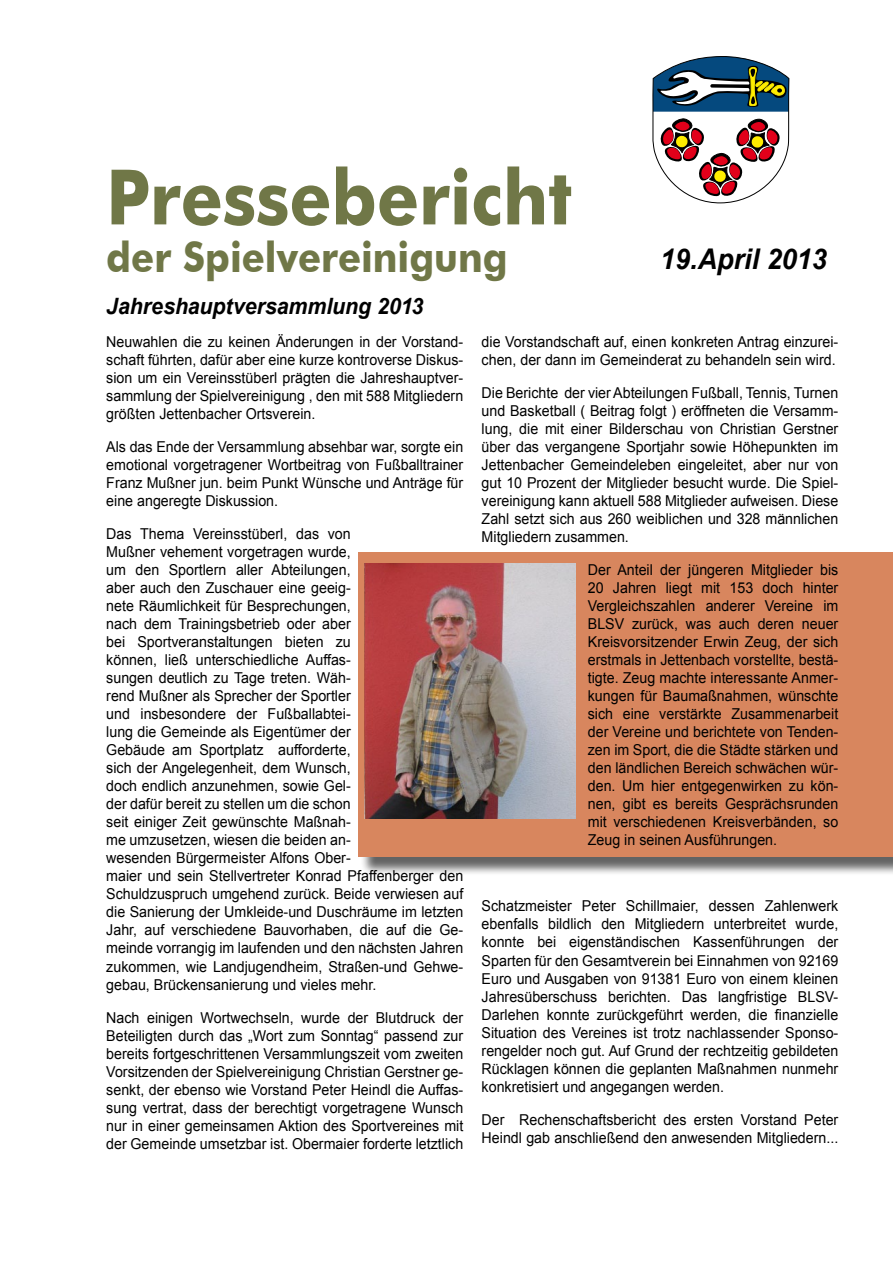
<style>
.page{position:relative;width:893px;height:1263px;background:#fff}
.page>*{position:absolute;margin:0;border:0;box-sizing:border-box;transform-origin:0 0}
.t1{font:700 76.5px "Futura BT";color:#707747;scale:.9 1}
.t2{font:700 42px "Futura BT";color:#707747;scale:.9 1}
.t3{font:italic 700 28.5px "Arial";color:#000;scale:.95 1}
.t4{font:italic 700 22.5px "Arial";letter-spacing:-.005em;color:#000;scale:.95 1}
.t5{font:15px/18px "Arial";color:#000;text-align:justify;scale:.95 1}
</style>
<div class="page">
<div style="left:360px;top:555px;width:533px;height:320px;background:#000;opacity:.75"></div>
<div style="left:358px;top:552px;width:535px;height:305px;background:#d8865e"></div>
<svg style="left:652px;top:56px;width:138px;height:148px"></svg>
<img style="left:365px;top:563px;width:210px;height:256px">
<h1 class="t1" style="left:106px;top:151px;width:519px">Pressebericht</h1>
<h2 class="t2" style="left:106px;top:232px;width:448px">der Spielvereinigung</h2>
<h3 class="t4" style="left:106px;top:291px;width:335px">Jahreshauptversammlung 2013</h3>
<p class="t5" style="left:106px;top:333px;width:377px">Neuwahlen die zu keinen Änderungen in der Vorstand&shy;schaft führten, dafür aber eine kurze kontroverse Diskus&shy;sion um ein Vereinsstüberl prägten die Jahreshauptver&shy;sammlung der Spielvereinigung , den mit 588 Mitgliedern größten Jettenbacher Ortsverein.</p>
<p class="t5" style="left:106px;top:438px;width:377px">Als das Ende der Versammlung absehbar war, sorgte ein emotional vorgetragener Wortbeitrag von Fußballtrainer Franz Mußner jun. beim Punkt Wünsche und Anträge für eine angeregte Diskussion.</p>
<p class="t5" style="left:106px;top:525px;width:377px;text-align:left">Das Thema Vereinsstüberl, das von<br>Mußner vehement vorgetragen wurde,<br>um den Sportlern aller Abteilungen,<br>aber auch den Zuschauer eine geeig-<br>nete Räumlichkeit für Besprechungen,<br>nach dem Trainingsbetrieb oder aber<br>bei Sportveranstaltungen bieten zu<br>können, ließ unterschiedliche Auffas-<br>sungen deutlich zu Tage treten. Wäh-<br>rend Mußner als Sprecher der Sportler<br>und insbesondere der Fußballabtei-<br>lung die Gemeinde als Eigentümer der<br>Gebäude am Sportplatz aufforderte,<br>sich der Angelegenheit, dem Wunsch,<br>doch endlich anzunehmen, sowie Gel-<br>der dafür bereit zu stellen um die schon<br>seit einiger Zeit gewünschte Maßnah-<br>me umzusetzen, wiesen die beiden an-<br>wesenden Bürgermeister Alfons Ober-<br>maier und sein Stellvertreter Konrad Pfaffenberger den Schuldzuspruch umgehend zurück. Beide verwiesen auf die Sanierung der Umkleide-und Duschräume im letzten Jahr, auf verschiedene Bauvorhaben, die auf die Ge&shy;meinde vorrangig im laufenden und den nächsten Jahren zukommen, wie Landjugendheim, Straßen-und Gehwe&shy;gebau, Brückensanierung und vieles mehr.</p>
<p class="t5" style="left:106px;top:1008px;width:377px">Nach einigen Wortwechseln, wurde der Blutdruck der Beteiligten durch das „Wort zum Sonntag“ passend zur bereits fortgeschrittenen Versammlungszeit vom zweiten Vorsitzenden der Spielvereinigung Christian Gerstner ge&shy;senkt, der ebenso wie Vorstand Peter Heindl die Auffas&shy;sung vertrat, dass der berechtigt vorgetragene Wunsch nur in einer gemeinsamen Aktion des Sportvereines mit der Gemeinde umsetzbar ist. Obermaier forderte letztlich</p>
<h3 class="t3" style="left:660px;top:240px;width:177px">19.April 2013</h3>
<p class="t5" style="left:482px;top:333px;width:377px">die Vorstandschaft auf, einen konkreten Antrag einzurei&shy;chen, der dann im Gemeinderat zu behandeln sein wird.</p>
<p class="t5" style="left:482px;top:384px;width:377px">Die Berichte der vier Abteilungen Fußball, Tennis, Turnen und Basketball ( Beitrag folgt ) eröffneten die Versamm&shy;lung, die mit einer Bilderschau von Christian Gerstner über das vergangene Sportjahr sowie Höhepunkten im Jettenbacher Gemeindeleben eingeleitet, aber nur von gut 10 Prozent der Mitglieder besucht wurde. Die Spiel&shy;vereinigung kann aktuell 588 Mitglieder aufweisen. Diese Zahl setzt sich aus 260 weiblichen und 328 männlichen Mitgliedern zusammen.</p>
<p class="t5" style="left:588px;top:561px;width:265px">Der Anteil der jüngeren Mitglieder bis 20 Jahren liegt mit 153 doch hinter Vergleichszahlen anderer Vereine im BLSV zurück, was auch deren neuer Kreisvorsitzender Erwin Zeug, der sich erstmals in Jettenbach vorstellte, bestä&shy;tigte. Zeug machte interessante Anmer&shy;kungen für Baumaßnahmen, wünschte sich eine verstärkte Zusammenarbeit der Vereine und berichtete von Tenden&shy;zen im Sport, die die Städte stärken und den ländlichen Bereich schwächen wür&shy;den. Um hier entgegenwirken zu kön&shy;nen, gibt es bereits Gesprächsrunden mit verschiedenen Kreisverbänden, so Zeug in seinen Ausführungen.</p>
<p class="t5" style="left:482px;top:897px;width:377px">Schatzmeister Peter Schillmaier, dessen Zahlenwerk ebenfalls bildlich den Mitgliedern unterbreitet wurde, konnte bei eigenständischen Kassenführungen der Sparten für den Gesamtverein bei Einnahmen von 92169<br>Euro und Ausgaben von 91381 Euro von einem kleinen Jahresüberschuss berichten. Das langfristige BLSV-Darlehen konnte zurückgeführt werden, die finanzielle Situation des Vereines ist trotz nachlassender Sponso&shy;rengelder noch gut. Auf Grund der rechtzeitig gebildeten Rücklagen können die geplanten Maßnahmen nunmehr konkretisiert und angegangen werden.</p>
<p class="t5" style="left:482px;top:1110px;width:377px">Der Rechenschaftsbericht des ersten Vorstand Peter<br>Heindl gab anschließend den anwesenden Mitgliedern...</p>
</div>
